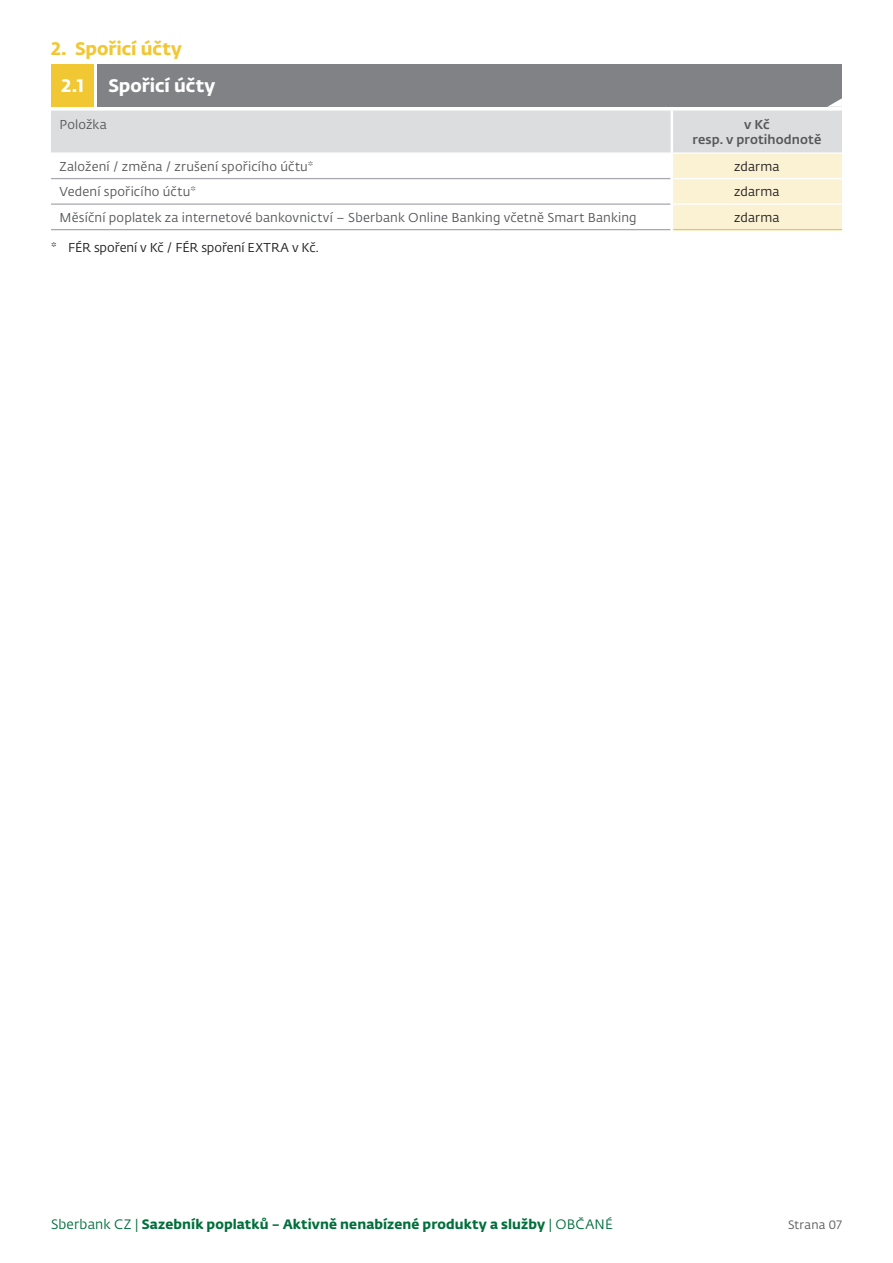
<style>
.page{position:relative;width:893px;height:1263px;background:#fff}
.page>*{position:absolute;margin:0;border:0;box-sizing:border-box;transform-origin:0 0}
.t1{font:18px "Fedra Sans Pro Bold LF";color:#fff}
.t2{font:18px "Fedra Sans Pro Bold LF";color:#f1c733}
.t3{font:13.5px "Fedra Sans Pro Bold LF";letter-spacing:.01em;color:#006f3c}
.t4{font:12.75px "Fedra Sans Pro Book LF";letter-spacing:.01em;color:#57585a}
.t5{font:12.75px "Fedra Sans Pro Book LF";color:#231f20}
.t6{font:12.75px "Fedra Sans Pro Medium LF";letter-spacing:.01em;color:#57585a}
.t7{font:12px "Fedra Sans Pro Book LF";letter-spacing:.01em;color:#5a5a5d}
.s1{font-family:"Fedra Sans Pro Book LF"}
</style>
<div class="page">
<div style="left:98px;top:64px;width:744px;height:42px;background:#808285"></div>
<div style="left:51px;top:64px;width:43px;height:42px;background:#f1c733"></div>
<svg style="left:51px;top:98px;width:791px;height:133px"></svg>
<p class="t2" style="left:51px;top:35px;width:132px">2. Spořicí účty</p>
<p class="t1" style="left:62px;top:71px;width:24px">2.1</p>
<p class="t1" style="left:108px;top:71px;width:108px">Spořicí účty</p>
<p class="t4" style="left:60px;top:116px;width:49px">Položka</p>
<p class="t6" style="left:744px;top:115px;width:27px">v Kč</p>
<p class="t6" style="left:692px;top:130px;width:130px">resp. v protihodnotě</p>
<p class="t4" style="left:60px;top:157px;width:255px">Založení / změna / zrušení spořicího účtu*</p>
<p class="t5" style="left:734px;top:157px;width:47px">zdarma</p>
<p class="t4" style="left:60px;top:183px;width:138px">Vedení spořicího účtu*</p>
<p class="t5" style="left:734px;top:183px;width:47px">zdarma</p>
<p class="t4" style="left:60px;top:208px;width:579px">Měsíční poplatek za internetové bankovnictví – Sberbank Online Banking včetně Smart Banking</p>
<p class="t5" style="left:734px;top:208px;width:47px">zdarma</p>
<p class="t5" style="left:51px;top:239px;width:269px">* FÉR spoření v Kč / FÉR spoření EXTRA v Kč.</p>
<p class="t3" style="left:51px;top:1213px;width:563px"><span class="s1">Sberbank CZ |</span> Sazebník poplatků – Aktivně nenabízené produkty a služby <span class="s1">| OBČANÉ</span></p>
<p class="t7" style="left:788px;top:1216px;width:55px">Strana 07</p>
</div>
